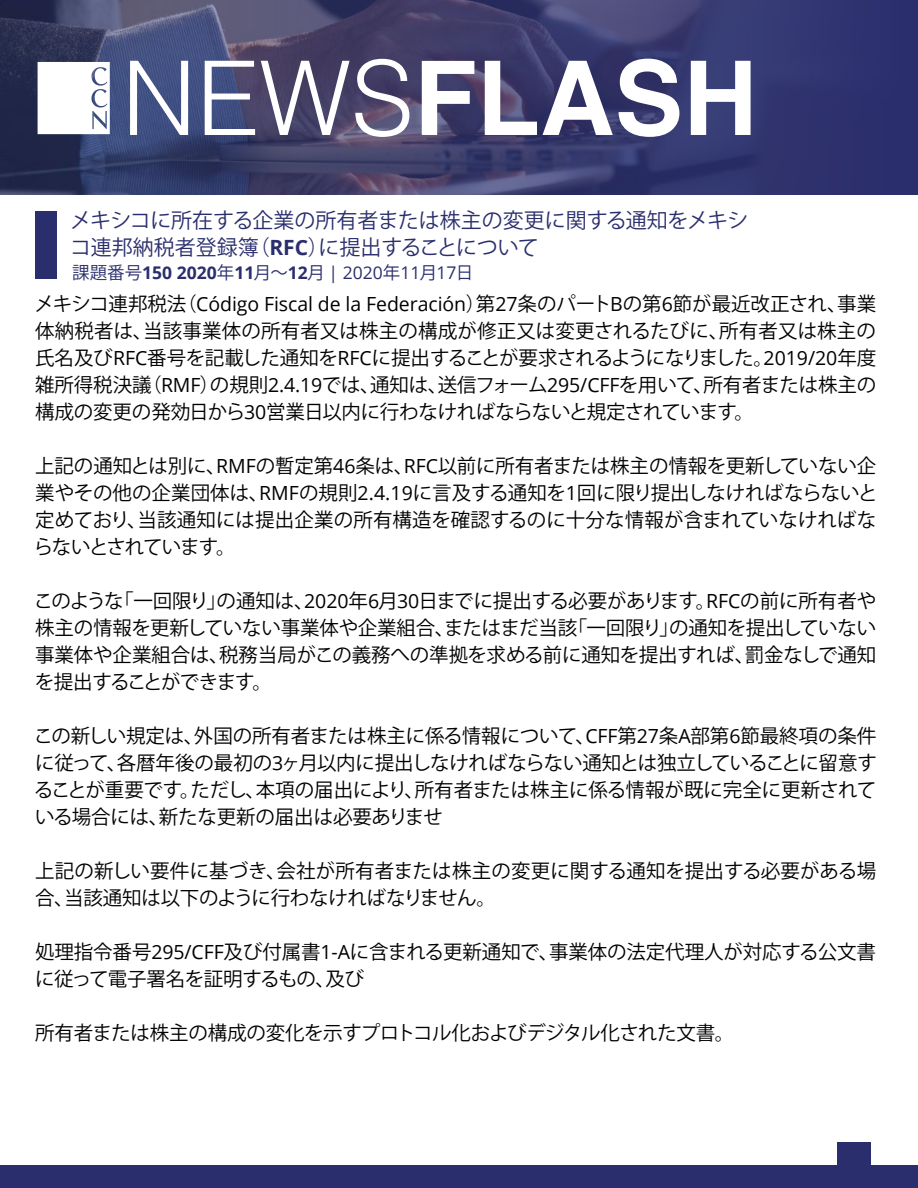
<style>
.page{position:relative;width:918px;height:1188px;background:#fff}
.page>*{position:absolute;margin:0;border:0;box-sizing:border-box;transform-origin:0 0}
.t1{font:700 103.05px "Helvetica";color:#fff}
.t2{font:21px/27px "Koz Go Pr 6 N";color:#2a2e6d}
.t3{font:19.5px/27px "Koz Go Pr 6 N";letter-spacing:-.005em;color:#000;text-align:justify}
.t4{font:19.5px "Open Sans";letter-spacing:-.005em;color:#000}
.t5{font:17.55px "Koz Go Pr 6 N";color:#2a2e6d}
.s1{font-weight:300}
.s2{font-family:"Open Sans";font-weight:700}
.s3{font-family:"Open Sans"}
.s4{font-family:"Koz Go Pr 6 N"}
</style>
<div class="page">
<div style="left:0;top:1165px;width:918px;height:23px;background:#2a2e6d"></div>
<svg style="left:0;top:0;width:918px;height:194px;background:#3b3d6c"></svg>
<div style="left:35px;top:212px;width:22px;height:67px;background:#2a2e6d"></div>
<div style="left:837px;top:1142px;width:34px;height:34px;background:#2a2e6d"></div>
<svg style="left:38px;top:62px;width:72px;height:72px"></svg>
<h1 class="t1" style="left:122px;top:36px;width:637px"><span class="s1">NEWS</span>FLASH</h1>
<p class="t2" style="left:70px;top:207px;width:680px">メキシコに所在する企業の所有者または株主の変更に関する通知をメキシコ連邦納税者登録簿（<span class="s2">RFC</span>）に提出することについて</p>
<p class="t5" style="left:72px;top:263px;width:403px">課題番号<span class="s2">150 2020</span>年<span class="s2">11</span>月～<span class="s2">12</span>月 <span class="s3">| 2020</span>年<span class="s3">11</span>月<span class="s3">17</span>日</p>
<p class="t4" style="left:34px;top:290px;width:843px"><span class="s4">メキシコ連邦税法（</span>Código Fiscal de la Federación<span class="s4">）第</span>27<span class="s4">条のパート</span>B<span class="s4">の第</span>6<span class="s4">節が最近改正され、事業</span></p>
<p class="t3" style="left:35px;top:318px;width:843px">体納税者は、当該事業体の所有者又は株主の構成が修正又は変更されるたびに、所有者又は株主の氏名及び<span class="s3">RFC</span>番号を記載した通知を<span class="s3">RFC</span>に提出することが要求されるようになりました。<span class="s3">2019/20</span>年度雑所得税決議（<span class="s3">RMF</span>）の規則<span class="s3">2.4.19</span>では、通知は、送信フォーム<span class="s3">295/CFF</span>を用いて、所有者または株主の構成の変更の発効日から<span class="s3">30</span>営業日以内に行わなければならないと規定されています。</p>
<p class="t3" style="left:34px;top:453px;width:845px">上記の通知とは別に、<span class="s3">RMF</span>の暫定第<span class="s3">46</span>条は、<span class="s3">RFC</span>以前に所有者または株主の情報を更新していない企業やその他の企業団体は、<span class="s3">RMF</span>の規則<span class="s3">2.4.19</span>に言及する通知を<span class="s3">1</span>回に限り提出しなければならないと定めており、当該通知には提出企業の所有構造を確認するのに十分な情報が含まれていなければならないとされています。</p>
<p class="t3" style="left:34px;top:588px;width:844px">このような「一回限り」の通知は、<span class="s3">2020</span>年<span class="s3">6</span>月<span class="s3">30</span>日までに提出する必要があります。<span class="s3">RFC</span>の前に所有者や株主の情報を更新していない事業体や企業組合、またはまだ当該「一回限り」の通知を提出していない事業体や企業組合は、税務当局がこの義務への準拠を求める前に通知を提出すれば、罰金なしで通知を提出することができます。</p>
<p class="t3" style="left:34px;top:723px;width:845px">この新しい規定は、外国の所有者または株主に係る情報について、<span class="s3">CFF</span>第<span class="s3">27</span>条<span class="s3">A</span>部第<span class="s3">6</span>節最終項の条件に従って、各暦年後の最初の<span class="s3">3</span>ヶ月以内に提出しなければならない通知とは独立していることに留意することが重要です。ただし、本項の届出により、所有者または株主に係る情報が既に完全に更新されている場合には、新たな更新の届出は必要ありませ</p>
<p class="t3" style="left:35px;top:858px;width:843px">上記の新しい要件に基づき、会社が所有者または株主の変更に関する通知を提出する必要がある場合、当該通知は以下のように行わなければなりません。</p>
<p class="t3" style="left:35px;top:939px;width:842px">処理指令番号<span class="s3">295/CFF</span>及び付属書<span class="s3">1-A</span>に含まれる更新通知で、事業体の法定代理人が対応する公文書に従って電子署名を証明するもの、及び</p>
<p class="t3" style="left:35px;top:1020px;width:701px">所有者または株主の構成の変化を示すプロトコル化およびデジタル化された文書。</p>
</div>
